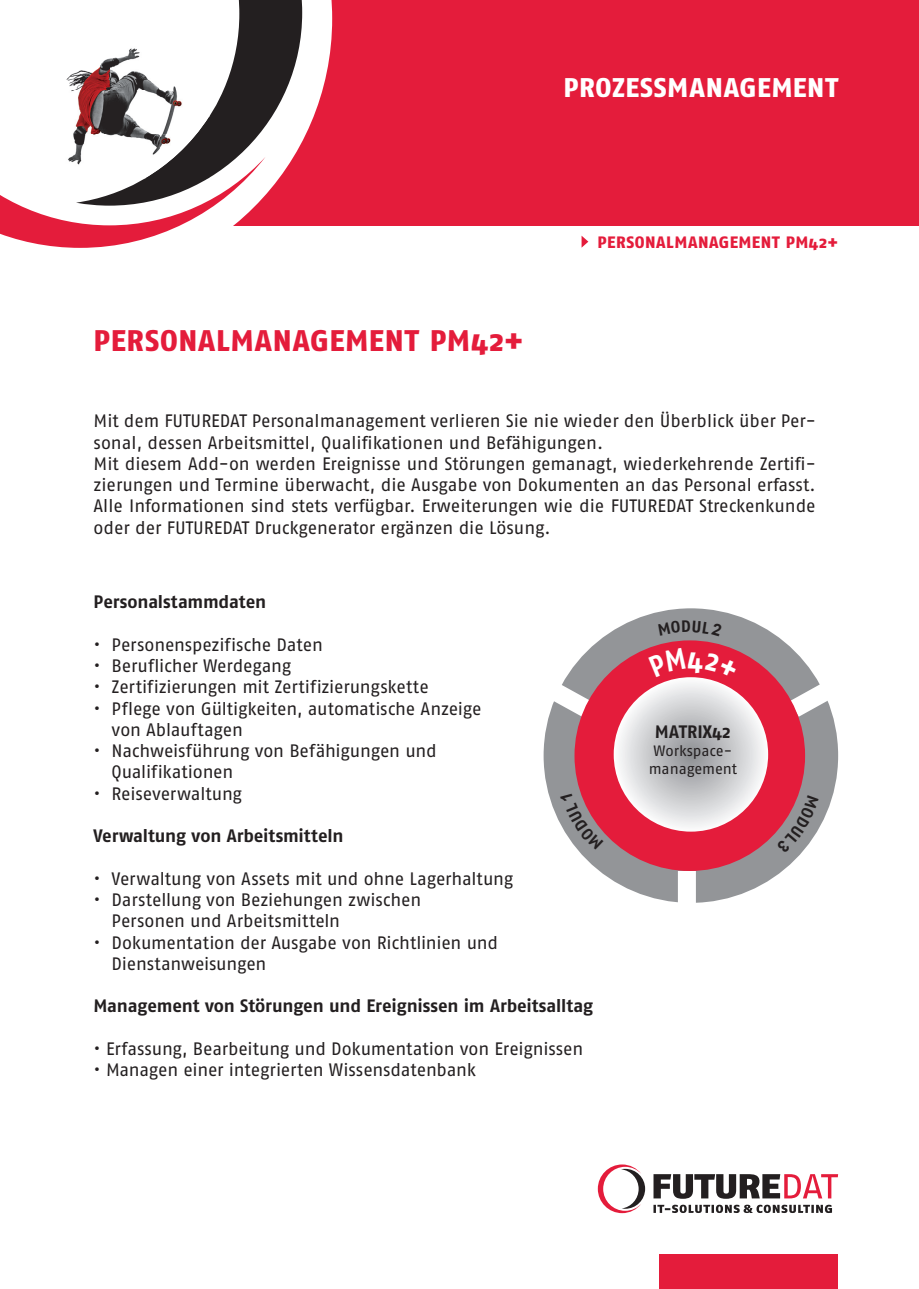
<style>
.page{position:relative;width:919px;height:1289px;background:#fff}
.page>*{position:absolute;margin:0;border:0;box-sizing:border-box;transform-origin:0 0}
.t1{font:800 29.7px "Fago No";letter-spacing:.025em;color:#e41c3b}
.t2{font:800 27px "Fago No";letter-spacing:.02em;color:#fff}
.t3{font:18px/21.3px "Fago No";letter-spacing:-.005em;color:#231f20}
.t4{font:700 18px "Fago No";letter-spacing:-.01em;color:#231f20}
.t5{font:800 16.5px "Fago No";letter-spacing:.03em;color:#e41c3b}
.t6{font:15px/18px "Fago No";letter-spacing:-.005em;color:#231f20;text-align:center}
</style>
<div class="page">
<div style="left:0;top:0;width:918px;height:225px;background:#e41c3b"></div>
<svg style="left:265px;top:0;width:67px;height:226px"></svg>
<svg style="left:265px;top:0;width:37px;height:206px"></svg>
<svg style="left:0;top:0;width:265px;height:248px;fill:#fff"></svg>
<svg style="left:653px;top:1174px;width:185px;height:24px"></svg>
<svg style="left:653px;top:1204px;width:179px;height:8px"></svg>
<svg style="left:597px;top:1164px;width:48px;height:49px"></svg>
<div style="left:659px;top:1253px;width:179px;height:35px;background:#e41c3b"></div>
<img style="left:11px;top:47px;width:198px;height:131px">
<img style="left:177px;top:117px;width:32px;height:61px">
<img style="left:145px;top:154px;width:32px;height:24px">
<svg style="left:581px;top:236px;width:7px;height:12px"></svg>
<div style="left:543px;top:608px;width:295px;height:294px;background:#939598;border-radius:50%"></div>
<svg style="left:545px;top:667px;width:43px;height:66px"></svg>
<svg style="left:776px;top:665px;width:61px;height:68px"></svg>
<div style="left:677px;top:871px;width:18px;height:45px;background:#fff"></div>
<div style="left:574px;top:640px;width:231px;height:231px;background:#e41c3b;border-radius:50%"></div>
<svg style="left:613px;top:677px;width:155px;height:154px"></svg>
<svg style="left:680px;top:648px;width:58px;height:30px"></svg>
<svg style="left:560px;top:794px;width:43px;height:56px"></svg>
<svg style="left:776px;top:795px;width:42px;height:58px"></svg>
<h2 class="t2" style="left:563px;top:71px;width:276px">PROZESSMANAGEMENT</h2>
<h1 class="t1" style="left:94px;top:323px;width:431px">PERSONALMANAGEMENT PM42+</h1>
<p class="t5" style="left:597px;top:232px;width:242px">PERSONALMANAGEMENT PM42+</p>
<p class="t3" style="left:94px;top:410px;width:723px">Mit dem FUTUREDAT Personalmanagement verlieren Sie nie wieder den Überblick über Per&shy;sonal, dessen Arbeitsmittel, Qualifikationen und Befähigungen.<br>Mit diesem Add-on werden Ereignisse und Störungen gemanagt, wiederkehrende Zertifi&shy;zierungen und Termine überwacht, die Ausgabe von Dokumenten an das Personal erfasst.<br>Alle Informationen sind stets verfügbar. Erweiterungen wie die FUTUREDAT Streckenkunde oder der FUTUREDAT Druckgenerator ergänzen die Lösung.</p>
<p class="t4" style="left:94px;top:591px;width:174px">Personalstammdaten</p>
<p class="t3" style="left:94px;top:633px;width:231px">• Personenspezifische Daten</p>
<p class="t3" style="left:94px;top:655px;width:199px">• Beruflicher Werdegang</p>
<p class="t3" style="left:94px;top:676px;width:336px">• Zertifizierungen mit Zertifizierungskette</p>
<p class="t3" style="left:112px;top:697px;width:371px;text-indent:-18px">• Pflege von Gültigkeiten, automatische Anzeige von Ablauftagen</p>
<p class="t3" style="left:112px;top:740px;width:326px;text-indent:-18px">• Nachweisführung von Befähigungen und<br>Qualifikationen</p>
<p class="t3" style="left:94px;top:782px;width:150px">• Reiseverwaltung</p>
<p class="t4" style="left:94px;top:825px;width:251px">Verwaltung von Arbeitsmitteln</p>
<p class="t3" style="left:94px;top:867px;width:421px">• Verwaltung von Assets mit und ohne Lagerhaltung</p>
<p class="t3" style="left:112px;top:889px;width:311px;text-indent:-18px">• Darstellung von Beziehungen zwischen<br>Personen und Arbeitsmitteln</p>
<p class="t3" style="left:112px;top:931px;width:388px;text-indent:-18px">• Dokumentation der Ausgabe von Richtlinien und<br>Dienstanweisungen</p>
<p class="t4" style="left:94px;top:995px;width:501px">Management von Störungen und Ereignissen im Arbeitsalltag</p>
<p class="t3" style="left:94px;top:1037px;width:491px">• Erfassung, Bearbeitung und Dokumentation von Ereignissen</p>
<p class="t3" style="left:94px;top:1059px;width:384px">• Managen einer integrierten Wissensdatenbank</p>
<p class="t4" style="left:655px;top:721px;width:77px">MATRIX42</p>
<p class="t6" style="left:648px;top:741px;width:90px">Workspace&shy;management</p>
</div>
